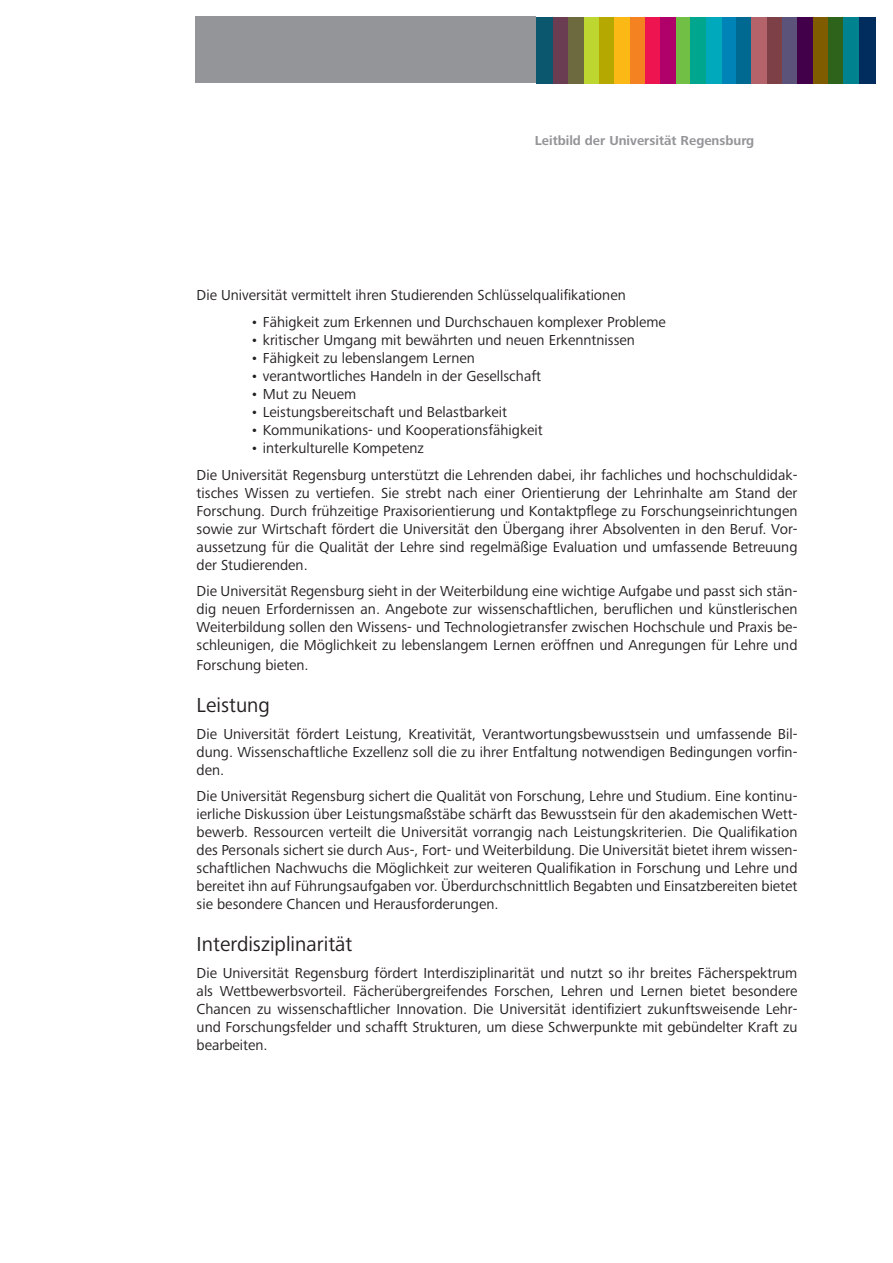
<style>
.page{position:relative;width:893px;height:1263px;background:#fff}
.page>*{position:absolute;margin:0;border:0;box-sizing:border-box;transform-origin:0 0}
.t1{font:21px "Frutiger Next LTW1 G";color:#231f20}
.t2{font:15px/18px "Frutiger Next LTW1 G";color:#231f20;text-align:justify}
.t3{font:700 13.5px "Frutiger Next LTW1 G";color:#939598}
</style>
<div class="page">
<div style="left:196px;top:17px;width:340px;height:66px;background:#939598"></div>
<div style="left:536px;top:17px;width:17px;height:66px;background:#0b576d"></div>
<div style="left:721px;top:17px;width:15px;height:66px;background:#0083b6"></div>
<div style="left:630px;top:17px;width:15px;height:66px;background:#f58220"></div>
<div style="left:813px;top:17px;width:15px;height:66px;background:#7f5c00"></div>
<div style="left:584px;top:17px;width:15px;height:66px;background:#bed630"></div>
<div style="left:767px;top:17px;width:15px;height:66px;background:#7d4046"></div>
<div style="left:675px;top:17px;width:16px;height:66px;background:#71bf44"></div>
<div style="left:858px;top:17px;width:18px;height:66px;background:#002d5e"></div>
<div style="left:553px;top:17px;width:16px;height:66px;background:#6a3d53"></div>
<div style="left:736px;top:17px;width:16px;height:66px;background:#006991"></div>
<div style="left:645px;top:17px;width:15px;height:66px;background:#ed1450"></div>
<div style="left:828px;top:17px;width:15px;height:66px;background:#2d631a"></div>
<div style="left:599px;top:17px;width:15px;height:66px;background:#b5a901"></div>
<div style="left:782px;top:17px;width:15px;height:66px;background:#5b537a"></div>
<div style="left:691px;top:17px;width:15px;height:66px;background:#00a78e"></div>
<div style="left:569px;top:17px;width:15px;height:66px;background:#6e6a3f"></div>
<div style="left:752px;top:17px;width:15px;height:66px;background:#b5636a"></div>
<div style="left:660px;top:17px;width:15px;height:66px;background:#b0016a"></div>
<div style="left:843px;top:17px;width:15px;height:66px;background:#00828f"></div>
<div style="left:614px;top:17px;width:16px;height:66px;background:#fcb814"></div>
<div style="left:797px;top:17px;width:16px;height:66px;background:#410049"></div>
<div style="left:706px;top:17px;width:15px;height:66px;background:#00aabc"></div>
<p class="t3" style="left:535px;top:133px;width:221px">Leitbild der Universität Regensburg</p>
<p class="t2" style="left:197px;top:286px;width:431px">Die Universität vermittelt ihren Studierenden Schlüsselqualifikationen</p>
<p class="t2" style="left:251px;top:313px;width:417px">• Fähigkeit zum Erkennen und Durchschauen komplexer Probleme</p>
<p class="t2" style="left:251px;top:331px;width:386px">• kritischer Umgang mit bewährten und neuen Erkenntnissen</p>
<p class="t2" style="left:251px;top:349px;width:226px">• Fähigkeit zu lebenslangem Lernen</p>
<p class="t2" style="left:251px;top:367px;width:292px">• verantwortliches Handeln in der Gesellschaft</p>
<p class="t2" style="left:251px;top:385px;width:107px">• Mut zu Neuem</p>
<p class="t2" style="left:251px;top:403px;width:258px">• Leistungsbereitschaft und Belastbarkeit</p>
<p class="t2" style="left:251px;top:421px;width:294px">• Kommunikations- und Kooperationsfähigkeit</p>
<p class="t2" style="left:251px;top:439px;width:175px">• interkulturelle Kompetenz</p>
<p class="t2" style="left:197px;top:466px;width:602px">Die Universität Regensburg unterstützt die Lehrenden dabei, ihr fachliches und hochschuldidak&shy;tisches Wissen zu vertiefen. Sie strebt nach einer Orientierung der Lehrinhalte am Stand der Forschung. Durch frühzeitige Praxisorientierung und Kontaktpflege zu Forschungseinrichtungen sowie zur Wirtschaft fördert die Universität den Übergang ihrer Absolventen in den Beruf. Vor&shy;aussetzung für die Qualität der Lehre sind regelmäßige Evaluation und umfassende Betreuung der Studierenden.</p>
<p class="t2" style="left:197px;top:582px;width:602px">Die Universität Regensburg sieht in der Weiterbildung eine wichtige Aufgabe und passt sich stän&shy;dig neuen Erfordernissen an. Angebote zur wissenschaftlichen, beruflichen und künstlerischen Weiterbildung sollen den Wissens- und Technologietransfer zwischen Hochschule und Praxis be&shy;schleunigen, die Möglichkeit zu lebenslangem Lernen eröffnen und Anregungen für Lehre und</p>
<p class="t2" style="left:197px;top:656px;width:113px">Forschung bieten.</p>
<p class="t1" style="left:197px;top:693px;width:75px">Leistung</p>
<p class="t2" style="left:197px;top:725px;width:602px">Die Universität fördert Leistung, Kreativität, Verantwortungsbewusstsein und umfassende Bil&shy;dung. Wissenschaftliche Exzellenz soll die zu ihrer Entfaltung notwendigen Bedingungen vorfin&shy;den.</p>
<p class="t2" style="left:197px;top:787px;width:602px">Die Universität Regensburg sichert die Qualität von Forschung, Lehre und Studium. Eine kontinu&shy;ierliche Diskussion über Leistungsmaßstäbe schärft das Bewusstsein für den akademischen Wett&shy;bewerb. Ressourcen verteilt die Universität vorrangig nach Leistungskriterien. Die Qualifikation des Personals sichert sie durch Aus-, Fort- und Weiterbildung. Die Universität bietet ihrem wissen&shy;schaftlichen Nachwuchs die Möglichkeit zur weiteren Qualifikation in Forschung und Lehre und bereitet ihn auf Führungsaufgaben vor. Überdurchschnittlich Begabten und Einsatzbereiten bietet sie besondere Chancen und Herausforderungen.</p>
<p class="t1" style="left:197px;top:932px;width:157px">Interdisziplinarität</p>
<p class="t2" style="left:197px;top:964px;width:602px">Die Universität Regensburg fördert Interdisziplinarität und nutzt so ihr breites Fächerspektrum als Wettbewerbsvorteil. Fächerübergreifendes Forschen, Lehren und Lernen bietet besondere Chancen zu wissenschaftlicher Innovation. Die Universität identifiziert zukunftsweisende Lehr&shy;und Forschungsfelder und schafft Strukturen, um diese Schwerpunkte mit gebündelter Kraft zu bearbeiten.</p>
</div>
